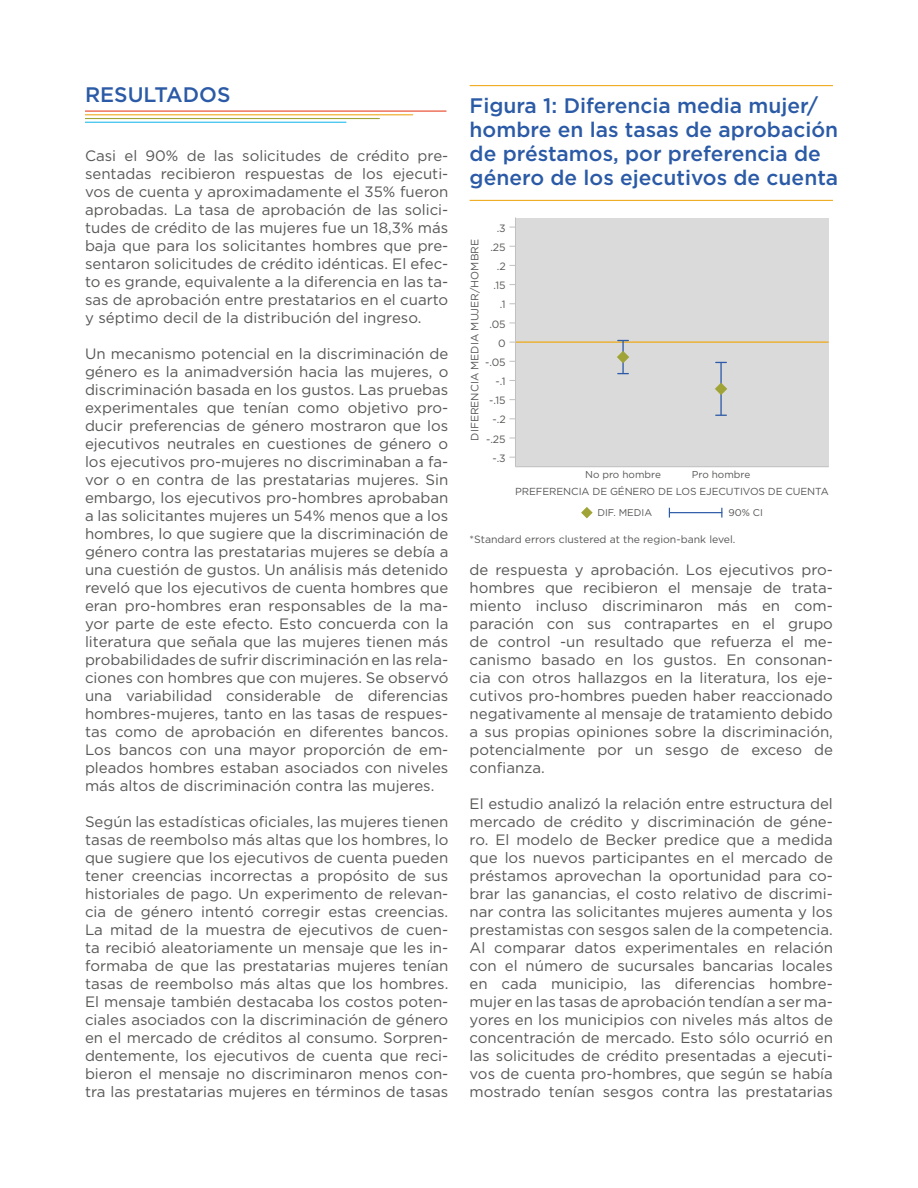
<style>
.page{position:relative;width:918px;height:1188px;background:#fff}
.page>*{position:absolute;margin:0;border:0;box-sizing:border-box;transform-origin:0 0}
.t1{font:500 21px/24px "Gotham";color:#2b5aa6}
.t2{font:15px/18px "Gotham";color:#575756;text-align:justify}
.t3{font:10.65px "Gotham";color:#575756}
.t4{font:10.5px "Gotham";color:#575756}
.t5{font:10.2px "Gotham";letter-spacing:-.01em;color:#575756}
.t6{font:10.05px "Gotham";color:#575756}
.t7{font:9.75px "Gotham";color:#575756}
</style>
<div class="page">
<hr style="left:85px;top:111px;width:361px;height:1px;background:#e74527">
<hr style="left:85px;top:114px;width:328px;height:1px;background:#eeaa1e">
<hr style="left:85px;top:118px;width:294px;height:1px;background:#a0a335">
<hr style="left:85px;top:122px;width:261px;height:1px;background:#26bced">
<hr style="left:470px;top:200px;width:363px;height:1px;background:#f0ab1f">
<hr style="left:470px;top:85px;width:363px;height:1px;background:#f0ab1f">
<div style="left:516px;top:218px;width:312px;height:248px;background:#dadada"></div>
<hr style="left:515px;top:341px;width:314px;height:2px;background:#eeaa1e">
<hr style="left:622px;top:340px;width:2px;height:34px;background:#2d5ba7">
<hr style="left:720px;top:362px;width:2px;height:53px;background:#2d5ba7">
<svg style="left:617px;top:351px;width:12px;height:12px"></svg>
<svg style="left:715px;top:383px;width:12px;height:12px"></svg>
<hr style="left:515px;top:218px;width:1px;height:249px;background:#c1c0c0">
<hr style="left:515px;top:466px;width:314px;height:1px;background:#c1c0c0">
<svg style="left:581px;top:507px;width:12px;height:11px"></svg>
<hr style="left:669px;top:512px;width:53px;height:1px;background:#2d5ba7">
<h1 class="t1" style="left:85px;top:82px;width:147px">RESULTADOS</h1>
<p class="t2" style="left:85px;top:146px;width:365px">Casi el 90% de las solicitudes de crédito pre&shy;sentadas recibieron respuestas de los ejecuti&shy;vos de cuenta y aproximadamente el 35% fueron aprobadas. La tasa de aprobación de las solici&shy;tudes de crédito de las mujeres fue un 18,3% más baja que para los solicitantes hombres que pre&shy;sentaron solicitudes de crédito idénticas. El efec&shy;to es grande, equivalente a la diferencia en las ta&shy;sas de aprobación entre prestatarios en el cuarto y séptimo decil de la distribución del ingreso.</p>
<p class="t2" style="left:85px;top:344px;width:365px">Un mecanismo potencial en la discriminación de género es la animadversión hacia las mujeres, o discriminación basada en los gustos. Las pruebas experimentales que tenían como objetivo pro&shy;ducir preferencias de género mostraron que los ejecutivos neutrales en cuestiones de género o los ejecutivos pro-mujeres no discriminaban a fa&shy;vor o en contra de las prestatarias mujeres. Sin embargo, los ejecutivos pro-hombres aprobaban a las solicitantes mujeres un 54% menos que a los hombres, lo que sugiere que la discriminación de género contra las prestatarias mujeres se debía a una cuestión de gustos. Un análisis más detenido reveló que los ejecutivos de cuenta hombres que eran pro-hombres eran responsables de la ma&shy;yor parte de este efecto. Esto concuerda con la literatura que señala que las mujeres tienen más probabilidades de sufrir discriminación en las rela&shy;ciones con hombres que con mujeres. Se observó una variabilidad considerable de diferencias hombres-mujeres, tanto en las tasas de respues&shy;tas como de aprobación en diferentes bancos.<br>Los bancos con una mayor proporción de em&shy;pleados hombres estaban asociados con niveles más altos de discriminación contra las mujeres.</p>
<p class="t2" style="left:85px;top:812px;width:365px">Según las estadísticas oficiales, las mujeres tienen tasas de reembolso más altas que los hombres, lo que sugiere que los ejecutivos de cuenta pueden tener creencias incorrectas a propósito de sus historiales de pago. Un experimento de relevan&shy;cia de género intentó corregir estas creencias.<br>La mitad de la muestra de ejecutivos de cuen&shy;ta recibió aleatoriamente un mensaje que les in&shy;formaba de que las prestatarias mujeres tenían tasas de reembolso más altas que los hombres.<br>El mensaje también destacaba los costos poten&shy;ciales asociados con la discriminación de género en el mercado de créditos al consumo. Sorpren&shy;dentemente, los ejecutivos de cuenta que reci&shy;bieron el mensaje no discriminaron menos con&shy;tra las prestatarias mujeres en términos de tasas</p>
<h1 class="t1" style="left:470px;top:94px;width:370px">Figura 1: Diferencia media mujer/ hombre en las tasas de aprobación de préstamos, por preferencia de género de los ejecutivos de cuenta</h1>
<p class="t3" style="left:497px;top:221px;width:11px">.3</p>
<p class="t3" style="left:468px;top:441px;width:203px;rotate:-90deg">DIFERENCIA MEDIA MUJER/HOMBRE</p>
<p class="t3" style="left:490px;top:240px;width:17px">.25</p>
<p class="t3" style="left:497px;top:259px;width:10px">.2</p>
<p class="t3" style="left:493px;top:279px;width:14px">.15</p>
<p class="t3" style="left:500px;top:298px;width:7px">.1</p>
<p class="t3" style="left:489px;top:317px;width:18px">.05</p>
<p class="t3" style="left:498px;top:336px;width:9px">0</p>
<p class="t3" style="left:485px;top:355px;width:22px">-.05</p>
<p class="t3" style="left:496px;top:375px;width:12px">-.1</p>
<p class="t3" style="left:489px;top:394px;width:18px">-.15</p>
<p class="t3" style="left:493px;top:413px;width:15px">-.2</p>
<p class="t3" style="left:486px;top:432px;width:21px">-.25</p>
<p class="t3" style="left:492px;top:451px;width:15px">-.3</p>
<p class="t6" style="left:585px;top:468px;width:77px">No pro hombre</p>
<p class="t6" style="left:692px;top:468px;width:60px">Pro hombre</p>
<p class="t5" style="left:515px;top:485px;width:315px">PREFERENCIA DE GÉNERO DE LOS EJECUTIVOS DE CUENTA</p>
<p class="t7" style="left:597px;top:506px;width:56px">DIF. MEDIA</p>
<p class="t7" style="left:728px;top:506px;width:36px">90% CI</p>
<p class="t4" style="left:470px;top:533px;width:267px">*Standard errors clustered at the region-bank level.</p>
<p class="t2" style="left:470px;top:560px;width:365px">de respuesta y aprobación. Los ejecutivos pro&shy;hombres que recibieron el mensaje de trata&shy;miento incluso discriminaron más en com&shy;paración con sus contrapartes en el grupo de control -un resultado que refuerza el me&shy;canismo basado en los gustos. En consonan&shy;cia con otros hallazgos en la literatura, los eje&shy;cutivos pro-hombres pueden haber reaccionado negativamente al mensaje de tratamiento debido a sus propias opiniones sobre la discriminación, potencialmente por un sesgo de exceso de confianza.</p>
<p class="t2" style="left:470px;top:794px;width:365px">El estudio analizó la relación entre estructura del mercado de crédito y discriminación de géne&shy;ro. El modelo de Becker predice que a medida que los nuevos participantes en el mercado de préstamos aprovechan la oportunidad para co&shy;brar las ganancias, el costo relativo de discrimi&shy;nar contra las solicitantes mujeres aumenta y los prestamistas con sesgos salen de la competencia.<br>Al comparar datos experimentales en relación con el número de sucursales bancarias locales en cada municipio, las diferencias hombre&shy;mujer en las tasas de aprobación tendían a ser ma&shy;yores en los municipios con niveles más altos de concentración de mercado. Esto sólo ocurrió en las solicitudes de crédito presentadas a ejecuti&shy;vos de cuenta pro-hombres, que según se había mostrado tenían sesgos contra las prestatarias</p>
</div>
